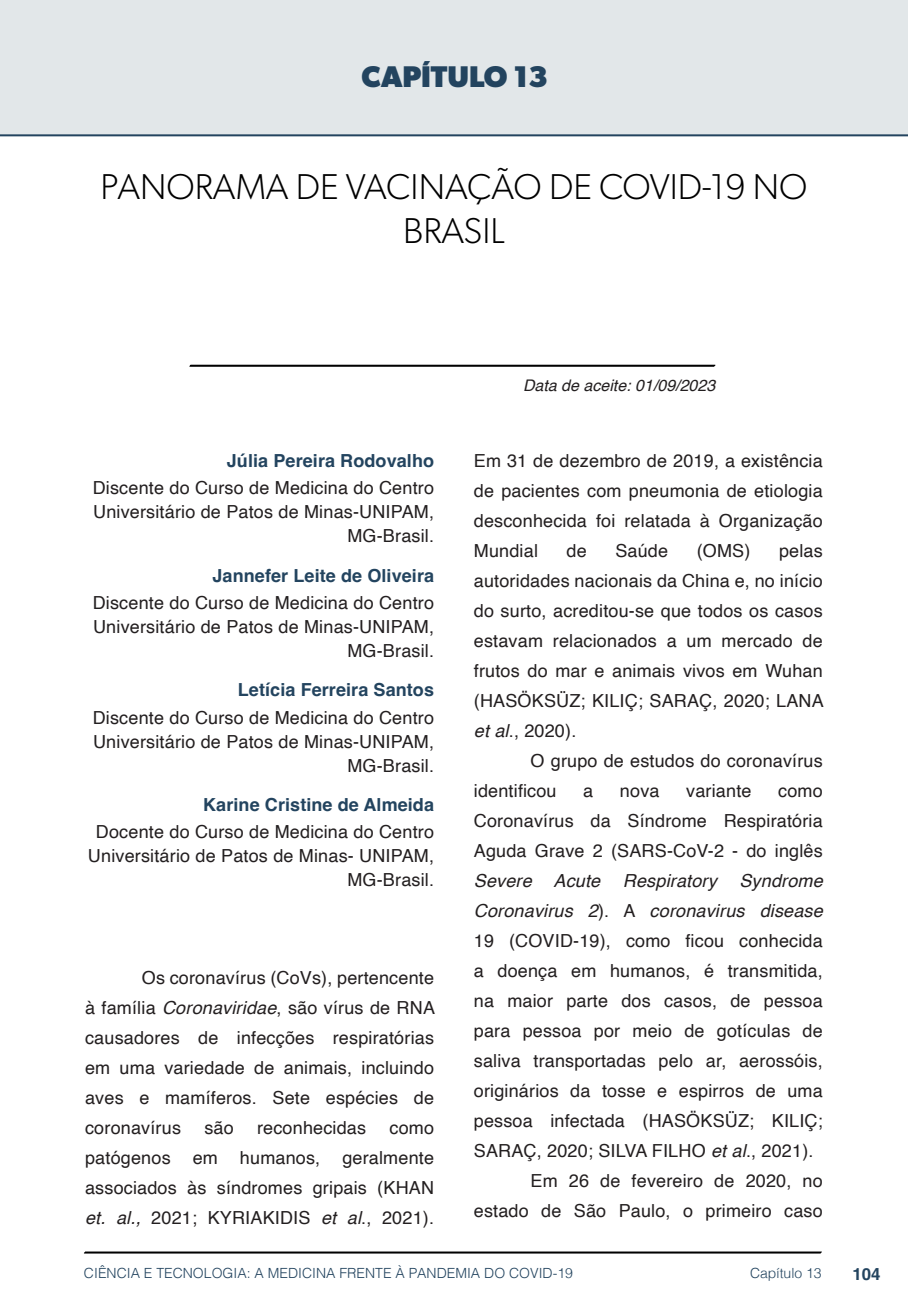
<style>
.page{position:relative;width:908px;height:1304px;background:#fff}
.page>*{position:absolute;margin:0;border:0;box-sizing:border-box;transform-origin:0 0}
.t1{font:300 36px/44px "Gibson";color:#000;text-align:center}
.t2{font:700 30px "Gibson";color:#23445f}
.t3{font:18px/30px "Helvetica";letter-spacing:.01em;color:#231f20;text-align:justify}
.t4{font:700 18px "Helvetica";letter-spacing:.005em;color:#23445f}
.t5{font:italic 18px "Helvetica";letter-spacing:.01em;color:#231f20}
.t6{font:700 16.8px "Helvetica";color:#23445f}
.t7{font:italic 16px "Helvetica";color:#231f20}
.t8{font:300 14px "Helvetica";color:#23445f}
.s1{font-style:italic}
.s2{font-style:normal}
</style>
<div class="page">
<svg style="left:84px;top:1251px;width:737px;height:3px;background:#515151"></svg>
<div style="left:0;top:0;width:907px;height:136px;background:#e2e7e9"></div>
<svg style="left:189px;top:364px;width:526px;height:3px;background:#4f4f4f"></svg>
<div style="left:44px;top:72px;width:68px;height:61px;background:#e2e7e9"></div>
<h2 class="t2" style="left:361px;top:58px;width:188px">CAPÍTULO 13</h2>
<h1 class="t1" style="left:100px;top:164px;width:708px">PANORAMA DE VACINAÇÃO DE COVID-19 NO<br>BRASIL</h1>
<p class="t4" style="left:227px;top:450px;width:209px">Júlia Pereira Rodovalho</p>
<p class="t3" style="left:93px;top:477px;width:343px;line-height:24px;text-align:right">Discente do Curso de Medicina do Centro<br>Universitário de Patos de Minas-UNIPAM,<br>MG-Brasil.</p>
<p class="t4" style="left:212px;top:564px;width:223px">Jannefer Leite de Oliveira</p>
<p class="t3" style="left:93px;top:591px;width:343px;line-height:24px;text-align:right">Discente do Curso de Medicina do Centro<br>Universitário de Patos de Minas-UNIPAM,<br>MG-Brasil.</p>
<p class="t4" style="left:238px;top:679px;width:198px">Letícia Ferreira Santos</p>
<p class="t3" style="left:93px;top:706px;width:343px;line-height:24px;text-align:right">Discente do Curso de Medicina do Centro<br>Universitário de Patos de Minas-UNIPAM,<br>MG-Brasil.</p>
<p class="t4" style="left:203px;top:794px;width:232px">Karine Cristine de Almeida</p>
<p class="t3" style="left:88px;top:821px;width:347px;line-height:24px;text-align:right">Docente do Curso de Medicina do Centro<br>Universitário de Patos de Minas- UNIPAM,<br>MG-Brasil.</p>
<p class="t3" style="left:85px;top:964px;width:351px;text-indent:57px">Os coronavírus (CoVs), pertencente à família <span class="s1">Coronaviridae</span>, são vírus de RNA causadores de infecções respiratórias em uma variedade de animais, incluindo aves e mamíferos. Sete espécies de coronavírus</p>
<p class="t3" style="left:204px;top:1114px;width:31px">são</p>
<p class="t3" style="left:257px;top:1114px;width:111px">reconhecidas</p>
<p class="t3" style="left:85px;top:1114px;width:350px;text-indent:304px">como patógenos em humanos, geralmente associados às síndromes gripais (KHAN <span class="s1">et. al.,</span> 2021; KYRIAKIDIS <span class="s1">et al</span>., 2021).</p>
<p class="t7" style="left:523px;top:373px;width:194px">Data de aceite: 01/09/2023</p>
<p class="t3" style="left:473px;top:446px;width:350px">Em 31 de dezembro de 2019, a existência de pacientes com pneumonia de etiologia desconhecida foi relatada à Organização Mundial</p>
<p class="t3" style="left:566px;top:536px;width:22px">de</p>
<p class="t3" style="left:615px;top:536px;width:54px">Saúde</p>
<p class="t3" style="left:696px;top:536px;width:55px">(OMS)</p>
<p class="t3" style="left:473px;top:536px;width:351px;text-indent:305px">pelas autoridades nacionais da China e, no início do surto, acreditou-se que todos os casos estavam relacionados a um mercado de frutos do mar e animais vivos em Wuhan (HASÖKSÜZ; KILIÇ; SARAÇ, 2020; LANA <span class="s1">et al</span>., 2020).</p>
<p class="t3" style="left:473px;top:746px;width:350px;text-indent:57px">O grupo de estudos do coronavírus identificou</p>
<p class="t3" style="left:583px;top:776px;width:12px">a</p>
<p class="t3" style="left:619px;top:776px;width:41px">nova</p>
<p class="t3" style="left:686px;top:776px;width:67px">variante</p>
<p class="t3" style="left:473px;top:776px;width:350px;text-indent:304px">como Coronavírus da Síndrome Respiratória Aguda Grave 2 (SARS-CoV-2 - do inglês</p>
<p class="t5" style="left:473px;top:867px;width:128px">Severe Acute</p>
<p class="t5" style="left:622px;top:867px;width:95px">Respiratory</p>
<p class="t5" style="left:739px;top:867px;width:85px">Syndrome</p>
<p class="t5" style="left:473px;top:897px;width:350px">Coronavirus 2<span class="s2">). A</span> coronavirus disease</p>
<p class="t3" style="left:473px;top:926px;width:350px">19 (COVID-19), como ficou conhecida</p>
<p class="t3" style="left:473px;top:956px;width:350px">a doença em humanos, é transmitida,</p>
<p class="t3" style="left:473px;top:986px;width:350px">na maior parte dos casos, de pessoa</p>
<p class="t3" style="left:473px;top:1016px;width:350px">para pessoa por meio de gotículas de</p>
<p class="t3" style="left:473px;top:1046px;width:350px">saliva transportadas pelo ar, aerossóis,</p>
<p class="t3" style="left:473px;top:1076px;width:350px">originários da tosse e espirros de uma</p>
<p class="t3" style="left:473px;top:1106px;width:350px">pessoa infectada (HASÖKSÜZ; KILIÇ;</p>
<p class="t3" style="left:473px;top:1136px;width:341px">SARAÇ, 2020; SILVA FILHO <span class="s1">et al</span>., 2021).</p>
<p class="t3" style="left:530px;top:1166px;width:293px">Em 26 de fevereiro de 2020, no</p>
<p class="t3" style="left:473px;top:1196px;width:350px">estado de São Paulo, o primeiro caso</p>
<p class="t8" style="left:84px;top:1261px;width:490px">CIÊNCIA E TECNOLOGIA: A MEDICINA FRENTE À PANDEMIA DO COVID-19</p>
<p class="t8" style="left:749px;top:1261px;width:73px">Capítulo 13</p>
<p class="t6" style="left:851px;top:1264px;width:30px">104</p>
</div>
